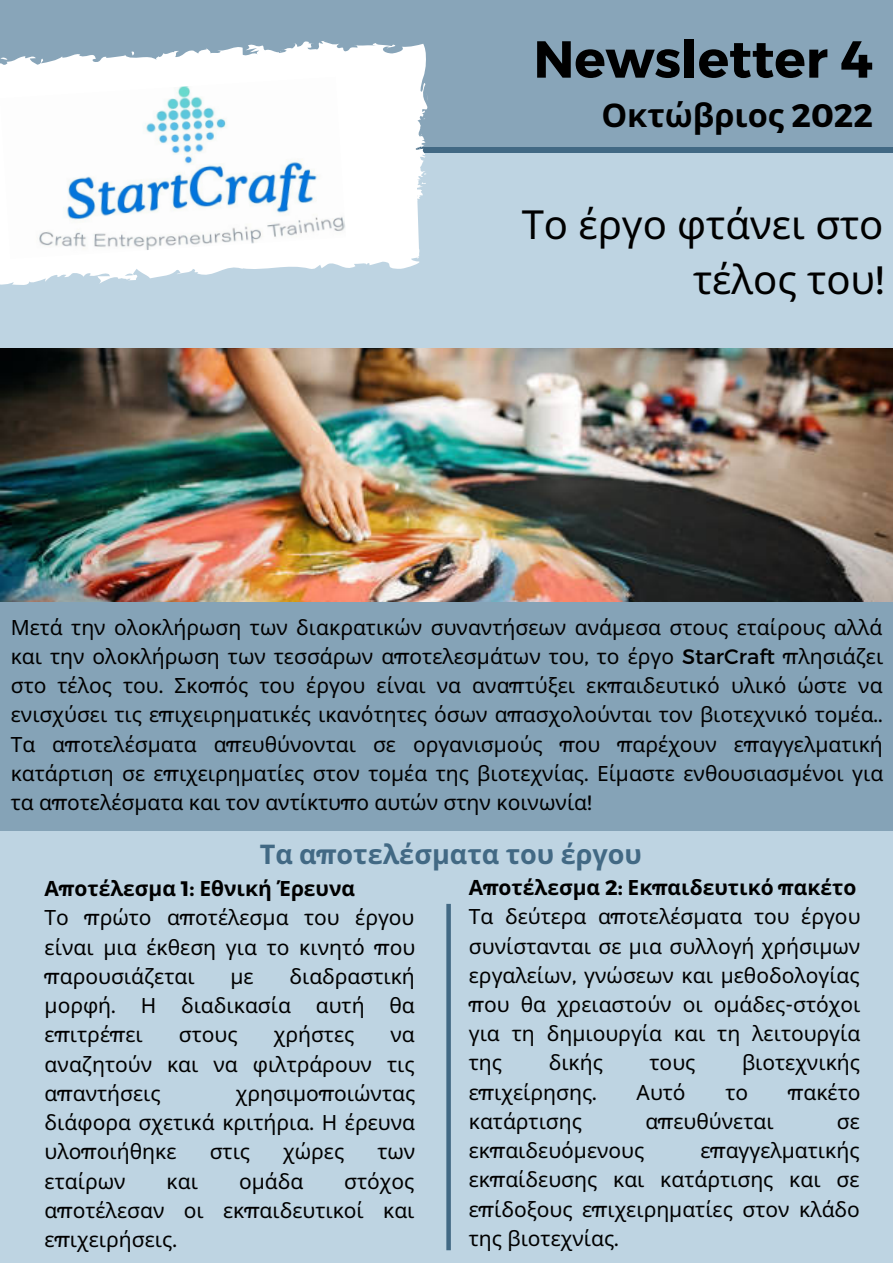
<style>
.page{position:relative;width:893px;height:1264px;background:#fff}
.page>*{position:absolute;margin:0;border:0;box-sizing:border-box;transform-origin:0 0}
.t1{font:700 52.05px "Montserrat";color:#000}
.t2{font:40.05px/55.1px "Noto Sans";color:#000;text-align:right}
.t3{font:700 32.55px "Noto Sans";color:#000}
.t4{font:700 27px "Noto Sans";color:#426984}
.t5{font:21px/29.2px "Noto Sans";color:#000;text-align:justify}
.s1{font-family:"Montserrat"}
.s2{font-weight:700}
.s3{font-family:"Montserrat";font-weight:700}
</style>
<div class="page">
<div style="left:0;top:0;width:892px;height:1262px;background:#bed4e2"></div>
<div style="left:0;top:0;width:892px;height:147px;background:#88a5b9"></div>
<div style="left:0;top:147px;width:892px;height:6px;background:#426984"></div>
<svg style="left:0;top:41px;width:426px;height:228px;fill:#fff"></svg>
<div style="left:0;top:505px;width:892px;height:325px;background:#85a3b7"></div>
<img style="left:0;top:348px;width:892px;height:253px">
<img style="left:0;top:77px;width:346px;height:182px">
<div style="left:446px;top:903px;width:5px;height:347px;background:#426984"></div>
<h1 class="t1" style="left:533px;top:25px;width:341px">Newsletter 4</h1>
<h3 class="t3" style="left:601px;top:92px;width:273px">Οκτώβριος <span class="s1">2022</span></h3>
<h2 class="t2" style="left:521px;top:196px;width:363px">Το έργο φτάνει στο τέλος του<span class="s1">!</span></h2>
<p class="t5" style="left:11px;top:612px;width:874px">Μετά την ολοκλήρωση των διακρατικών συναντήσεων ανάμεσα στους εταίρους αλλά και την ολοκλήρωση των τεσσάρων α<span class="s1">π</span>οτελεσμάτων του<span class="s1">,</span> το έργο <span class="s1">StarCraft π</span>λησιάζει στο τέλος του<span class="s1">.</span> Σκο<span class="s1">π</span>ός του έργου είναι να ανα<span class="s1">π</span>τύξει εκ<span class="s1">π</span>αιδευτικό υλικό ώστε να ενισχύσει τις ε<span class="s1">π</span>ιχειρηματικές ικανότητες όσων α<span class="s1">π</span>ασχολούνται τον βιοτεχνικό τομέα<span class="s1">..<br></span>Τα α<span class="s1">π</span>οτελέσματα α<span class="s1">π</span>ευθύνονται σε οργανισμούς <span class="s1">π</span>ου <span class="s1">π</span>αρέχουν ε<span class="s1">π</span>αγγελματική κατάρτιση σε ε<span class="s1">π</span>ιχειρηματίες στον τομέα της βιοτεχνίας<span class="s1">.</span> Είμαστε ενθουσιασμένοι για τα α<span class="s1">π</span>οτελέσματα και τον αντίκτυ<span class="s1">π</span>ο αυτών στην κοινωνία<span class="s1">!</span></p>
<p class="t4" style="left:260px;top:835px;width:383px">Τα α<span class="s1">π</span>οτελέσματα του έργου</p>
<p class="t5" style="left:45px;top:873px;width:372px;text-align:left"><span class="s2">Α</span><span class="s3">π</span><span class="s2">οτέλεσμα</span> <span class="s3">1:</span> <span class="s2">Εθνική Έρευνα<br></span>Το <span class="s1">π</span>ρώτο α<span class="s1">π</span>οτέλεσμα του έργου είναι μια έκθεση για το κινητό <span class="s1">π</span>ου <span class="s1">π</span>αρουσιάζεται</p>
<p class="t5" style="left:45px;top:961px;width:372px;text-indent:245px">διαδραστική μορφή<span class="s1">.</span> Η διαδικασία αυτή θα ε<span class="s1">π</span>ιτρέ<span class="s1">π</span>ει</p>
<p class="t5" style="left:230px;top:961px;width:25px">με</p>
<p class="t5" style="left:179px;top:1019px;width:60px">στους</p>
<p class="t5" style="left:274px;top:1019px;width:82px">χρήστες</p>
<p class="t5" style="left:45px;top:1019px;width:371px;text-indent:346px">να αναζητούν και να φιλτράρουν τις α<span class="s1">π</span>αντήσεις</p>
<p class="t5" style="left:45px;top:1078px;width:372px;text-indent:191px">χρησιμο<span class="s1">π</span>οιώντας διάφορα σχετικά κριτήρια<span class="s1">.</span> Η έρευνα υλο<span class="s1">π</span>οιήθηκε</p>
<p class="t5" style="left:210px;top:1136px;width:42px">στις</p>
<p class="t5" style="left:283px;top:1136px;width:62px">χώρες</p>
<p class="t5" style="left:377px;top:1136px;width:39px">των</p>
<p class="t5" style="left:45px;top:1165px;width:82px">εταίρων</p>
<p class="t5" style="left:167px;top:1165px;width:33px">και</p>
<p class="t5" style="left:239px;top:1165px;width:66px">ομάδα</p>
<p class="t5" style="left:45px;top:1165px;width:371px;text-indent:299px">στόχος α<span class="s1">π</span>οτέλεσαν οι εκ<span class="s1">π</span>αιδευτικοί και ε<span class="s1">π</span>ιχειρήσεις<span class="s1">.</span></p>
<p class="t5" style="left:469px;top:872px;width:393px;text-align:left"><span class="s2">Α</span><span class="s3">π</span><span class="s2">οτέλεσμα</span> <span class="s3">2:</span> <span class="s2">Εκ</span><span class="s3">π</span><span class="s2">αιδευτικό</span> <span class="s3">π</span><span class="s2">ακέτο<br></span>Τα δεύτερα α<span class="s1">π</span>οτελέσματα του έργου συνίστανται σε μια συλλογή χρήσιμων εργαλείων<span class="s1">,</span> γνώσεων και μεθοδολογίας <span class="s1">π</span>ου θα χρειαστούν οι ομάδες<span class="s1">-</span>στόχοι για τη δημιουργία και τη λειτουργία της</p>
<p class="t5" style="left:548px;top:1047px;width:56px">δικής</p>
<p class="t5" style="left:649px;top:1047px;width:47px">τους</p>
<p class="t5" style="left:742px;top:1047px;width:119px">βιοτεχνικής</p>
<p class="t5" style="left:469px;top:1076px;width:129px">ε<span class="s1">π</span>ιχείρησης<span class="s1">.</span></p>
<p class="t5" style="left:636px;top:1076px;width:50px">Αυτό</p>
<p class="t5" style="left:725px;top:1076px;width:24px">το</p>
<p class="t5" style="left:788px;top:1076px;width:74px"><span class="s1">π</span>ακέτο</p>
<p class="t5" style="left:469px;top:1106px;width:115px">κατάρτισης</p>
<p class="t5" style="left:645px;top:1106px;width:130px">α<span class="s1">π</span>ευθύνεται</p>
<p class="t5" style="left:836px;top:1106px;width:25px">σε</p>
<p class="t5" style="left:469px;top:1135px;width:177px">εκ<span class="s1">π</span>αιδευόμενους</p>
<p class="t5" style="left:469px;top:1135px;width:392px;text-indent:231px">ε<span class="s1">π</span>αγγελματικής εκ<span class="s1">π</span>αίδευσης και κατάρτισης και σε ε<span class="s1">π</span>ίδοξους ε<span class="s1">π</span>ιχειρηματίες στον κλάδο της βιοτεχνίας<span class="s1">.</span></p>
</div>
